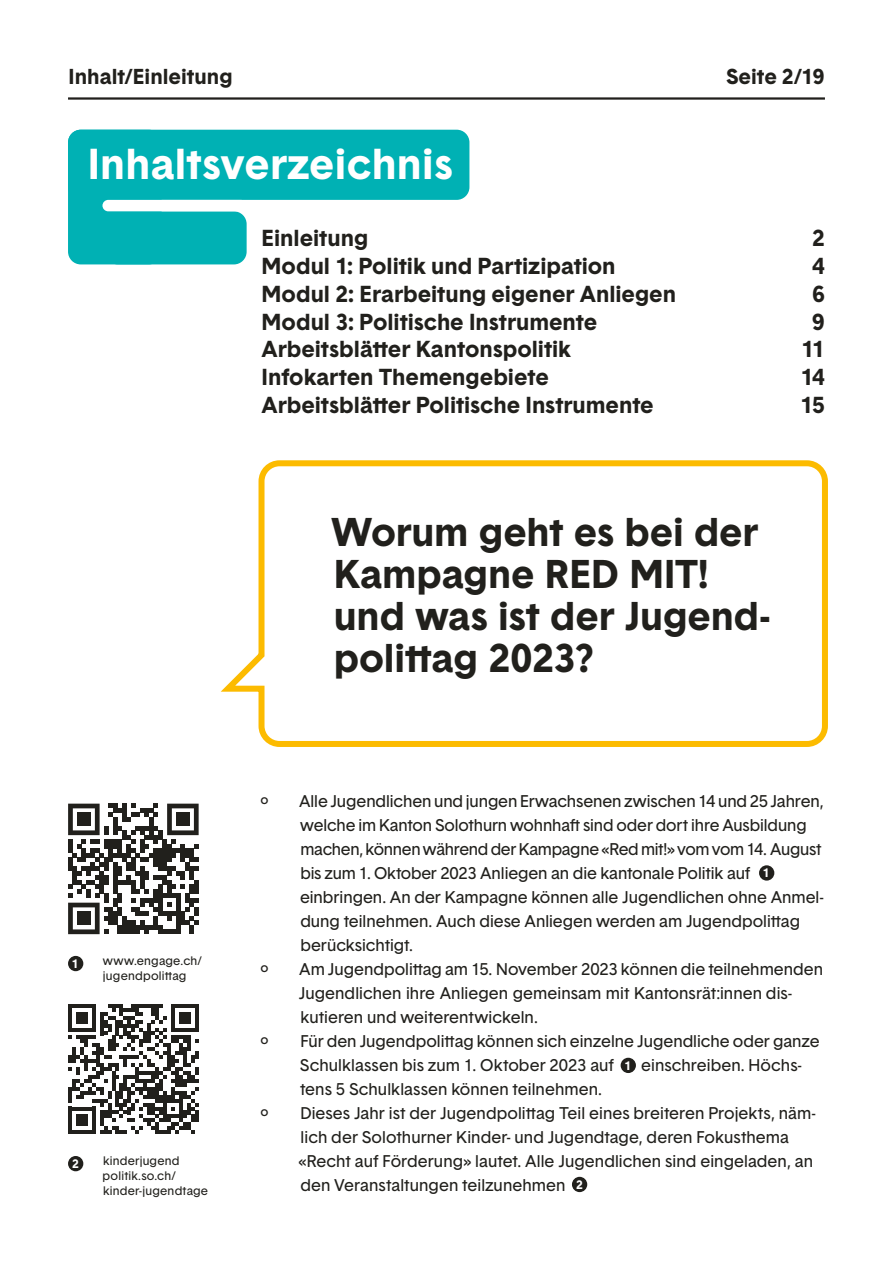
<style>
.page{position:relative;width:893px;height:1263px;background:#fff}
.page>*{position:absolute;margin:0;border:0;box-sizing:border-box;transform-origin:0 0}
.t1{font:700 42px "Basetica";letter-spacing:.01em;color:#fff}
.Untertitel{font:700 39px/42px "Basetica";letter-spacing:-.005em;color:#21201c}
.Fließtext{font:700 22.5px "Basetica";color:#21201c}
.Fließtext-2{font:700 21px "Basetica";color:#21201c}
.t2{font:16.5px/24px "Basetica";color:#21201c}
.Fließtext-3{font:12px/15px "Basetica";letter-spacing:.02em;color:#21201c}
.Fließtext-4{font:700 12px "Basetica";color:#fff}
</style>
<div class="page">
<div style="left:68px;top:130px;width:401px;height:70px;background:#00b1b4;border-radius:13px"></div>
<div style="left:68px;top:130px;width:94px;height:134px;background:#00b1b4;border-radius:13px"></div>
<div style="left:105px;top:211px;width:142px;height:53px;background:#00b1b4;border-radius:13px"></div>
<div style="left:102px;top:200px;width:145px;height:11px;background:#fff;border-radius:6px"></div>
<hr style="left:68px;top:97px;width:757px;height:3px;background:#21201c">
<div style="left:759px;top:865px;width:15px;height:16px;background:#21201c;border-radius:50%"></div>
<div style="left:68px;top:1156px;width:15px;height:15px;background:#21201c;border-radius:50%"></div>
<div style="left:68px;top:956px;width:15px;height:15px;background:#21201c;border-radius:50%"></div>
<svg style="left:68px;top:1004px;width:131px;height:130px"></svg>
<hr style="left:195px;top:1110px;width:4px;height:12px;background:#21201c">
<svg style="left:68px;top:804px;width:131px;height:130px"></svg>
<div style="left:77px;top:813px;width:14px;height:13px;background:#21201c"></div>
<div style="left:176px;top:813px;width:14px;height:13px;background:#21201c"></div>
<div style="left:77px;top:912px;width:14px;height:13px;background:#21201c"></div>
<div style="left:621px;top:1058px;width:15px;height:15px;background:#21201c;border-radius:50%"></div>
<div style="left:572px;top:1177px;width:15px;height:15px;background:#21201c;border-radius:50%"></div>
<svg style="left:220px;top:460px;width:608px;height:287px"></svg>
<p class="Fließtext-2" style="left:69px;top:62px;width:166px">Inhalt/Einleitung</p>
<p class="t1" style="left:88px;top:136px;width:367px">Inhaltsverzeichnis</p>
<p class="Fließtext-2" style="left:726px;top:62px;width:100px">Seite 2/19</p>
<p class="Fließtext" style="left:261px;top:223px;width:108px">Einleitung</p>
<p class="Fließtext" style="left:812px;top:223px;width:14px">2</p>
<p class="Fließtext" style="left:261px;top:251px;width:356px">Modul 1: Politik und Partizipation</p>
<p class="Fließtext" style="left:812px;top:251px;width:14px">4</p>
<p class="Fließtext" style="left:261px;top:278px;width:416px">Modul 2: Erarbeitung eigener Anliegen</p>
<p class="Fließtext" style="left:812px;top:278px;width:14px">6</p>
<p class="Fließtext" style="left:261px;top:306px;width:337px">Modul 3: Politische Instrumente</p>
<p class="Fließtext" style="left:812px;top:306px;width:14px">9</p>
<p class="Fließtext" style="left:261px;top:334px;width:311px">Arbeitsblätter Kantonspolitik</p>
<p class="Fließtext" style="left:801px;top:334px;width:25px">11</p>
<p class="Fließtext" style="left:261px;top:362px;width:289px">Infokarten Themengebiete</p>
<p class="Fließtext" style="left:801px;top:362px;width:26px">14</p>
<p class="Fließtext" style="left:261px;top:389px;width:394px">Arbeitsblätter Politische Instrumente</p>
<p class="Fließtext" style="left:800px;top:389px;width:26px">15</p>
<p class="Fließtext-4" style="left:72px;top:955px;width:8px">1</p>
<p class="Fließtext-3" style="left:103px;top:953px;width:101px">www.engage.ch/ jugendpolittag</p>
<p class="Fließtext-4" style="left:72px;top:1155px;width:8px">2</p>
<p class="Fließtext-3" style="left:103px;top:1153px;width:107px">kinderjugend politik.so.ch/ kinder-jugendtage</p>
<p class="Untertitel" style="left:331px;top:511px;width:428px">Worum geht es bei der<br>Kampagne RED MIT!</p>
<p class="Untertitel" style="left:334px;top:595px;width:438px">und was ist der Jugend&shy;polittag 2023?</p>
<p class="t2" style="left:261px;top:789px;width:10px">º</p>
<p class="t2" style="left:299px;top:789px;width:526px">Alle Jugendlichen und jungen Erwachsenen zwischen 14 und 25 Jahren, welche im Kanton Solothurn wohnhaft sind oder dort ihre Ausbildung machen, können während der Kampagne «Red mit!» vom vom 14. August bis zum 1. Oktober 2023 Anliegen an die kantonale Politik auf einbringen. An der Kampagne können alle Jugendlichen ohne Anmel&shy;dung teilnehmen. Auch diese Anliegen werden am Jugendpolittag berücksichtigt.</p>
<p class="t2" style="left:261px;top:957px;width:10px">º</p>
<p class="t2" style="left:299px;top:957px;width:526px">Am Jugendpolittag am 15. November 2023 können die teilnehmenden<br>Jugendlichen ihre Anliegen gemeinsam mit Kantonsrät:innen dis&shy;kutieren und weiterentwickeln.</p>
<p class="t2" style="left:261px;top:1029px;width:10px">º</p>
<p class="t2" style="left:300px;top:1029px;width:521px">Für den Jugendpolittag können sich einzelne Jugendliche oder ganze<br>Schulklassen bis zum 1. Oktober 2023 auf</p>
<p class="Fließtext-4" style="left:763px;top:865px;width:8px">1</p>
<p class="t2" style="left:641px;top:1053px;width:162px">einschreiben. Höchs-</p>
<p class="Fließtext-4" style="left:624px;top:1057px;width:8px">1</p>
<p class="t2" style="left:300px;top:1077px;width:304px">tens 5 Schulklassen können teilnehmen.</p>
<p class="t2" style="left:261px;top:1101px;width:10px">º</p>
<p class="t2" style="left:298px;top:1101px;width:519px">Dieses Jahr ist der Jugendpolittag Teil eines breiteren Projekts, näm&shy;lich der Solothurner Kinder- und Jugendtage, deren Fokusthema «Recht auf Förderung» lautet. Alle Jugendlichen sind eingeladen, an den Veranstaltungen teilzunehmen</p>
<p class="Fließtext-4" style="left:576px;top:1176px;width:8px">2</p>
</div>
